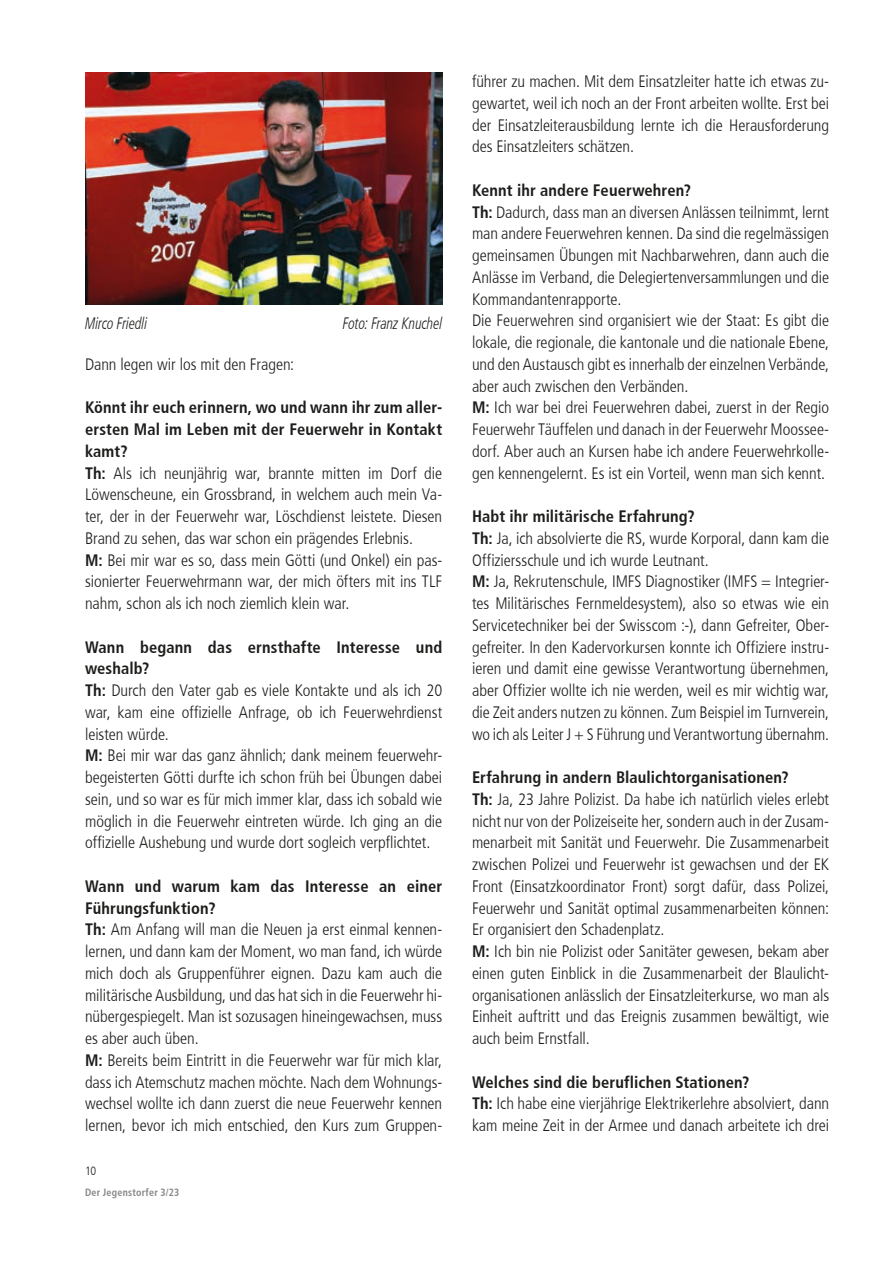
<style>
.page{position:relative;width:893px;height:1263px;background:#fff}
.page>*{position:absolute;margin:0;border:0;box-sizing:border-box;transform-origin:0 0}
.t1{font:300 condensed 16.5px/21.8px "Frutiger";letter-spacing:-.005em;color:#1d1d1b}
.t2{font:italic 300 condensed 16.5px "Frutiger LT Pro";letter-spacing:-.005em;color:#1d1d1b;scale:.85 1}
.t3{font:300 condensed 12px "Frutiger";color:#1d1d1b}
.t4{font:700 condensed 10.5px "Frutiger";letter-spacing:.025em;color:#878787;scale:.95 1}
.s1{font-weight:700}
</style>
<div class="page">
<img style="left:85px;top:72px;width:357px;height:233px">
<p class="t2" style="left:85px;top:314px;width:75px">Mirco Friedli</p>
<p class="t2" style="left:343px;top:314px;width:118px">Foto: Franz Knuchel</p>
<p class="t1" style="left:85px;top:353px;width:211px">Dann legen wir los mit den Fragen:</p>
<p class="t1" style="left:85px;top:397px;width:359px"><span class="s1">Könnt ihr euch erinnern, wo und wann ihr zum aller&shy;ersten Mal im Leben mit der Feuerwehr in Kontakt kamt?<br>Th:</span> Als ich neunjährig war, brannte mitten im Dorf die Löwenscheune, ein Grossbrand, in welchem auch mein Va&shy;ter, der in der Feuerwehr war, Löschdienst leistete. Diesen Brand zu sehen, das war schon ein prägendes Erlebnis.<br><span class="s1">M:</span> Bei mir war es so, dass mein Götti (und Onkel) ein pas&shy;sionierter Feuerwehrmann war, der mich öfters mit ins TLF nahm, schon als ich noch ziemlich klein war.</p>
<p class="t1" style="left:85px;top:636px;width:359px"><span class="s1">Wann begann das ernsthafte Interesse und weshalb?<br>Th:</span> Durch den Vater gab es viele Kontakte und als ich 20 war, kam eine offizielle Anfrage, ob ich Feuerwehrdienst leisten würde.<br><span class="s1">M:</span> Bei mir war das ganz ähnlich; dank meinem feuerwehr&shy;begeisterten Götti durfte ich schon früh bei Übungen dabei sein, und so war es für mich immer klar, dass ich sobald wie möglich in die Feuerwehr eintreten würde. Ich ging an die offizielle Aushebung und wurde dort sogleich verpflichtet.</p>
<p class="t1" style="left:85px;top:875px;width:359px"><span class="s1">Wann und warum kam das Interesse an einer Führungsfunktion?<br>Th:</span> Am Anfang will man die Neuen ja erst einmal kennen&shy;lernen, und dann kam der Moment, wo man fand, ich würde mich doch als Gruppenführer eignen. Dazu kam auch die militärische Ausbildung, und das hat sich in die Feuerwehr hi&shy;nübergespiegelt. Man ist sozusagen hineingewachsen, muss es aber auch üben.<br><span class="s1">M:</span> Bereits beim Eintritt in die Feuerwehr war für mich klar, dass ich Atemschutz machen möchte. Nach dem Wohnungs&shy;wechsel wollte ich dann zuerst die neue Feuerwehr kennen lernen, bevor ich mich entschied, den Kurs zum Gruppen-</p>
<p class="t3" style="left:85px;top:1164px;width:13px">10</p>
<p class="t4" style="left:85px;top:1186px;width:101px">Der Jegenstorfer 3/23</p>
<p class="t1" style="left:472px;top:71px;width:359px;text-align:justify">führer zu machen. Mit dem Einsatzleiter hatte ich etwas zu&shy;gewartet, weil ich noch an der Front arbeiten wollte. Erst bei der Einsatzleiterausbildung lernte ich die Herausforderung des Einsatzleiters schätzen.</p>
<p class="t1" style="left:472px;top:179px;width:359px"><span class="s1">Kennt ihr andere Feuerwehren?<br>Th:</span> Dadurch, dass man an diversen Anlässen teilnimmt, lernt man andere Feuerwehren kennen. Da sind die regelmässigen gemeinsamen Übungen mit Nachbarwehren, dann auch die Anlässe im Verband, die Delegiertenversammlungen und die Kommandantenrapporte.<br>Die Feuerwehren sind organisiert wie der Staat: Es gibt die lokale, die regionale, die kantonale und die nationale Ebene, und den Austausch gibt es innerhalb der einzelnen Verbände, aber auch zwischen den Verbänden.<br><span class="s1">M:</span> Ich war bei drei Feuerwehren dabei, zuerst in der Regio Feuerwehr Täuffelen und danach in der Feuerwehr Moossee&shy;dorf. Aber auch an Kursen habe ich andere Feuerwehrkolle&shy;gen kennengelernt. Es ist ein Vorteil, wenn man sich kennt.</p>
<p class="t1" style="left:472px;top:506px;width:359px"><span class="s1">Habt ihr militärische Erfahrung?<br>Th:</span> Ja, ich absolvierte die RS, wurde Korporal, dann kam die Offiziersschule und ich wurde Leutnant.<br><span class="s1">M:</span> Ja, Rekrutenschule, IMFS Diagnostiker (IMFS = Integrier&shy;tes Militärisches Fernmeldesystem), also so etwas wie ein Servicetechniker bei der Swisscom :-), dann Gefreiter, Ober&shy;gefreiter. In den Kadervorkursen konnte ich Offiziere instru&shy;ieren und damit eine gewisse Verantwortung übernehmen, aber Offizier wollte ich nie werden, weil es mir wichtig war, die Zeit anders nutzen zu können. Zum Beispiel im Turnverein, wo ich als Leiter J + S Führung und Verantwortung übernahm.</p>
<p class="t1" style="left:472px;top:767px;width:359px"><span class="s1">Erfahrung in andern Blaulichtorganisationen?<br>Th:</span> Ja, 23 Jahre Polizist. Da habe ich natürlich vieles erlebt nicht nur von der Polizeiseite her, sondern auch in der Zusam&shy;menarbeit mit Sanität und Feuerwehr. Die Zusammenarbeit zwischen Polizei und Feuerwehr ist gewachsen und der EK Front (Einsatzkoordinator Front) sorgt dafür, dass Polizei, Feuerwehr und Sanität optimal zusammenarbeiten können:<br>Er organisiert den Schadenplatz.<br><span class="s1">M:</span> Ich bin nie Polizist oder Sanitäter gewesen, bekam aber einen guten Einblick in die Zusammenarbeit der Blaulicht&shy;organisationen anlässlich der Einsatzleiterkurse, wo man als Einheit auftritt und das Ereignis zusammen bewältigt, wie auch beim Ernstfall.</p>
<p class="t1" style="left:472px;top:1071px;width:359px"><span class="s1">Welches sind die beruflichen Stationen?<br>Th:</span> Ich habe eine vierjährige Elektrikerlehre absolviert, dann kam meine Zeit in der Armee und danach arbeitete ich drei</p>
</div>
